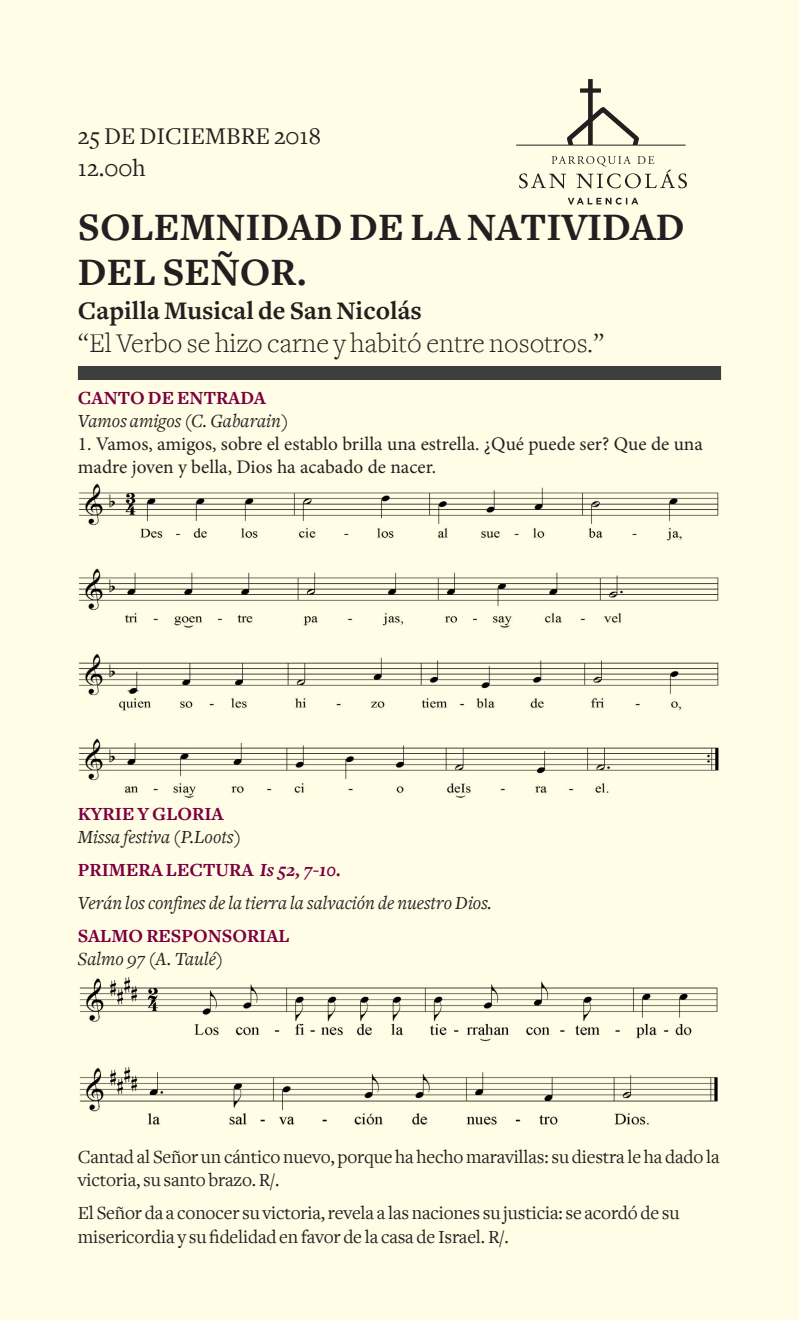
<style>
.page{position:relative;width:799px;height:1320px;background:#fffde5}
.page>*{position:absolute;margin:0;border:0;box-sizing:border-box;transform-origin:0 0}
.t1{font:700 40.25px/45.5px "Freight Text";color:#231f20}
.t2{font:300 28px "Freight Text";color:#231f20}
.t3{font:700 26.25px "Freight Text";color:#231f20}
.t4{font:25.03px/31.5px "Freight Text";color:#231f20}
.t5{font:19.25px/23.1px "Freight Text";letter-spacing:-.01em;color:#231f20}
.t6{font:italic 19.25px/33.1px "Freight Text";color:#231f20}
.t7{font:19.25px/23.1px "Minion Pro";color:#231f20}
.t8{font:700 19.25px "Freight Text";color:#7c0040}
.s1{font-weight:700;font-style:normal;color:#7c0040}
.s2{font-weight:700;color:#7c0040}
</style>
<div class="page">
<svg style="left:567px;top:198px;width:71px;height:7px"></svg>
<svg style="left:519px;top:156px;width:168px;height:33px"></svg>
<hr style="left:516px;top:145px;width:169px;height:1px;background:#231f20">
<svg style="left:565px;top:79px;width:76px;height:66px"></svg>
<div style="left:78px;top:366px;width:643px;height:14px;background:#3e3e3f"></div>
<img style="left:78px;top:483px;width:641px;height:315px">
<img style="left:79px;top:977px;width:639px;height:148px">
<h3 class="t4" style="left:78px;top:121px;width:244px">25 DE DICIEMBRE 2018<br>12.00h</h3>
<h1 class="t1" style="left:78px;top:205px;width:608px">SOLEMNIDAD DE LA NATIVIDAD<br>DEL SEÑOR.</h1>
<h3 class="t3" style="left:78px;top:295px;width:345px">Capilla Musical de San Nicolás</h3>
<h2 class="t2" style="left:78px;top:327px;width:528px">“El Verbo se hizo carne y habitó entre nosotros.”</h2>
<p class="t8" style="left:78px;top:387px;width:190px">CANTO DE ENTRADA</p>
<p class="t6" style="left:78px;top:405px;width:212px">Vamos amigos (C. Gabarain)</p>
<p class="t7" style="left:78px;top:432px;width:626px">1. Vamos, amigos, sobre el establo brilla una estrella. ¿Qué puede ser? Que de una madre joven y bella, Dios ha acabado de nacer.</p>
<p class="t8" style="left:78px;top:803px;width:147px">KYRIE Y GLORIA</p>
<p class="t6" style="left:78px;top:820px;width:415px">Missa festiva (P.Loots)<br><span class="s1">PRIMERA LECTURA</span> <span class="s2">Is 52, 7-10.<br></span>Verán los confines de la tierra la salvación de nuestro Dios.</p>
<p class="t8" style="left:78px;top:925px;width:213px">SALMO RESPONSORIAL</p>
<p class="t6" style="left:78px;top:942px;width:147px">Salmo 97 (A. Taulé)</p>
<p class="t5" style="left:78px;top:1145px;width:643px">Cantad al Señor un cántico nuevo, porque ha hecho maravillas: su diestra le ha dado la victoria, su santo brazo. R/.</p>
<p class="t5" style="left:78px;top:1202px;width:603px">El Señor da a conocer su victoria, revela a las naciones su justicia: se acordó de su misericordia y su fidelidad en favor de la casa de Israel. R/.</p>
</div>
